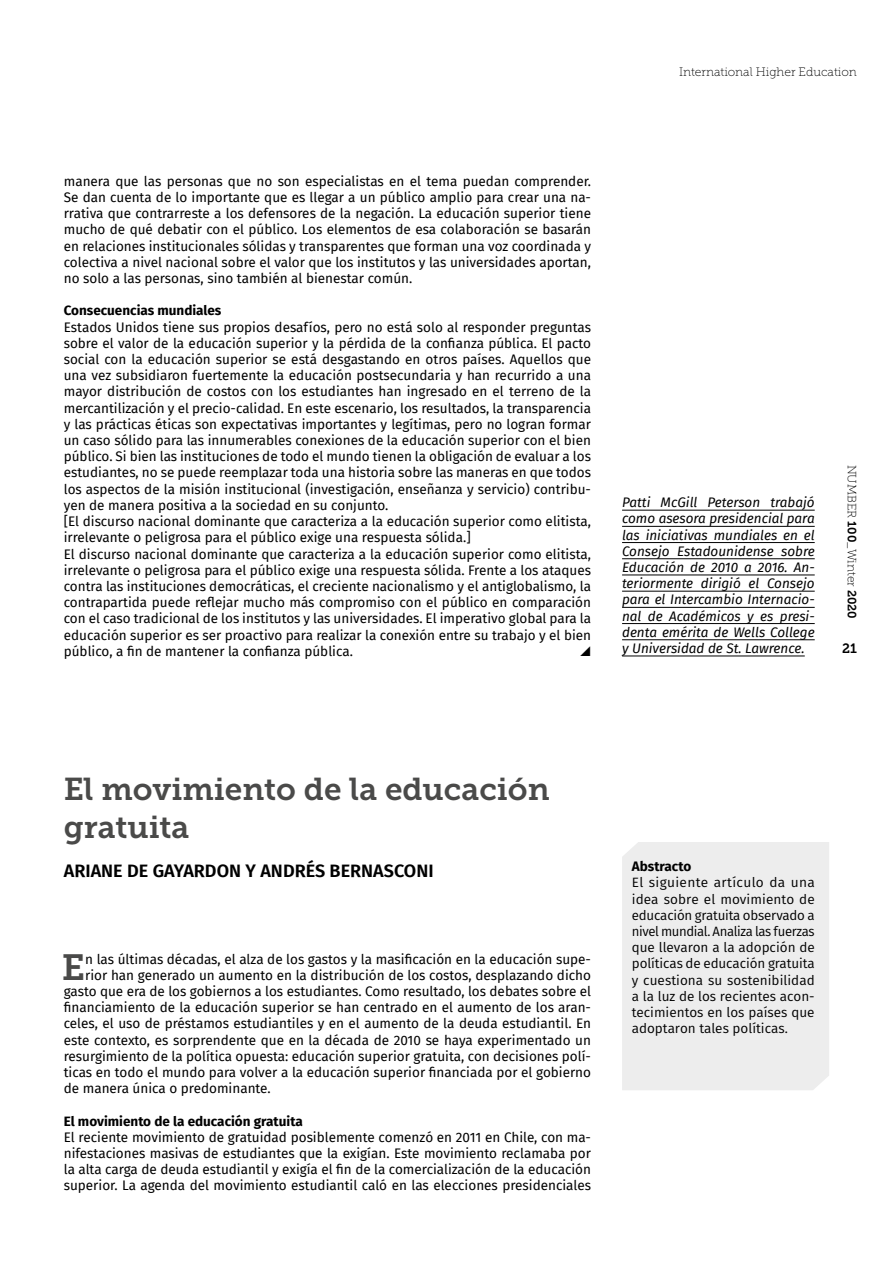
<style>
.page{position:relative;width:893px;height:1263px;background:#fff}
.page>*{position:absolute;margin:0;border:0;box-sizing:border-box;transform-origin:0 0}
.t1{font:36.3px "Museo Slab 700";color:#4a4a49}
.t2{font:31.5px/37.8px "Museo Slab 700";color:#4a4a49}
.t3{font:600 18px "Fira Sans";color:#000}
.t4{font:13.5px/16.2px "Fira Sans";color:#000;text-align:justify}
.t5{font:italic 13.5px/16.2px "Fira Sans";color:#000;text-align:justify}
.t6{font:13.5px/16.2px "Fira Sans";color:#000;text-align:justify}
.t7{font:700 13.5px "Fira Sans";color:#000}
.t8{font:13.5px "Museo Slab 700";color:#000}
.t9{font:12.15px "Museo Slab 100";color:#000}
.t10{font:12px "Museo Slab 100";color:#000}
.s1{font-family:"Museo Slab 700"}
</style>
<div class="page">
<hr style="left:622px;top:510px;width:193px;height:1px;background:#000">
<hr style="left:622px;top:526px;width:193px;height:1px;background:#000">
<hr style="left:622px;top:542px;width:193px;height:1px;background:#000">
<hr style="left:622px;top:558px;width:193px;height:1px;background:#000">
<hr style="left:622px;top:575px;width:193px;height:1px;background:#000">
<hr style="left:622px;top:591px;width:193px;height:1px;background:#000">
<hr style="left:622px;top:607px;width:193px;height:1px;background:#000">
<hr style="left:622px;top:623px;width:193px;height:1px;background:#000">
<hr style="left:622px;top:639px;width:193px;height:1px;background:#000">
<hr style="left:622px;top:656px;width:183px;height:1px;background:#000">
<div style="left:622px;top:842px;width:207px;height:248px;background:#ededed"></div>
<p class="t9" style="left:679px;top:66px;width:179px">International Higher Education</p>
<p class="t4" style="left:64px;top:173px;width:529px">manera que las personas que no son especialistas en el tema puedan comprender.<br>Se dan cuenta de lo importante que es llegar a un público amplio para crear una na&shy;rrativa que contrarreste a los defensores de la negación. La educación superior tiene mucho de qué debatir con el público. Los elementos de esa colaboración se basarán en relaciones institucionales sólidas y transparentes que forman una voz coordinada y colectiva a nivel nacional sobre el valor que los institutos y las universidades aportan, no solo a las personas, sino también al bienestar común.</p>
<p class="t7" style="left:64px;top:299px;width:159px">Consecuencias mundiales</p>
<p class="t4" style="left:64px;top:318px;width:529px;text-align:left">Estados Unidos tiene sus propios desafíos, pero no está solo al responder preguntas sobre el valor de la educación superior y la pérdida de la confianza pública. El pacto social con la educación superior se está desgastando en otros países. Aquellos que una vez subsidiaron fuertemente la educación postsecundaria y han recurrido a una mayor distribución de costos con los estudiantes han ingresado en el terreno de la mercantilización y el precio-calidad. En este escenario, los resultados, la transparencia y las prácticas éticas son expectativas importantes y legítimas, pero no logran formar un caso sólido para las innumerables conexiones de la educación superior con el bien público. Si bien las instituciones de todo el mundo tienen la obligación de evaluar a los estudiantes, no se puede reemplazar toda una historia sobre las maneras en que todos los aspectos de la misión institucional (investigación, enseñanza y servicio) contribu&shy;yen de manera positiva a la sociedad en su conjunto.<br>[El discurso nacional dominante que caracteriza a la educación superior como elitista, irrelevante o peligrosa para el público exige una respuesta sólida.]<br>El discurso nacional dominante que caracteriza a la educación superior como elitista, irrelevante o peligrosa para el público exige una respuesta sólida. Frente a los ataques contra las instituciones democráticas, el creciente nacionalismo y el antiglobalismo, la contrapartida puede reflejar mucho más compromiso con el público en comparación con el caso tradicional de los institutos y las universidades. El imperativo global para la educación superior es ser proactivo para realizar la conexión entre su trabajo y el bien público, a fin de mantener la confianza pública.</p>
<p class="t5" style="left:622px;top:494px;width:194px">Patti McGill Peterson trabajó como asesora presidencial para las iniciativas mundiales en el Consejo Estadounidense sobre Educación de 2010 a 2016. An&shy;teriormente dirigió el Consejo para el Intercambio Internacio&shy;nal de Académicos y es presi&shy;denta emérita de Wells College y Universidad de St. Lawrence.</p>
<p class="t10" style="left:858px;top:464px;width:156px;rotate:90deg">NUMBER <span class="s1">100</span>_Winter <span class="s1">2020</span></p>
<p class="t8" style="left:842px;top:641px;width:16px">21</p>
<h2 class="t2" style="left:64px;top:770px;width:487px">El movimiento de la educación gratuita</h2>
<h3 class="t3" style="left:64px;top:856px;width:371px">ARIANE DE GAYARDON Y ANDRÉS BERNASCONI</h3>
<h1 class="t1" style="left:62px;top:946px;width:25px">E</h1>
<p class="t4" style="left:85px;top:950px;width:507px">n las últimas décadas, el alza de los gastos y la masificación en la educación supe-</p>
<p class="t4" style="left:85px;top:966px;width:507px">rior han generado un aumento en la distribución de los costos, desplazando dicho</p>
<p class="t4" style="left:64px;top:983px;width:529px">gasto que era de los gobiernos a los estudiantes. Como resultado, los debates sobre el</p>
<p class="t4" style="left:64px;top:999px;width:529px">financiamiento de la educación superior se han centrado en el aumento de los aran-</p>
<p class="t4" style="left:64px;top:1015px;width:529px">celes, el uso de préstamos estudiantiles y en el aumento de la deuda estudiantil. En</p>
<p class="t4" style="left:64px;top:1031px;width:529px">este contexto, es sorprendente que en la década de 2010 se haya experimentado un</p>
<p class="t4" style="left:64px;top:1047px;width:529px">resurgimiento de la política opuesta: educación superior gratuita, con decisiones polí-</p>
<p class="t4" style="left:64px;top:1064px;width:529px">ticas en todo el mundo para volver a la educación superior financiada por el gobierno</p>
<p class="t4" style="left:64px;top:1080px;width:208px">de manera única o predominante.</p>
<p class="t7" style="left:64px;top:1109px;width:241px">El movimiento de la educación gratuita</p>
<p class="t4" style="left:64px;top:1128px;width:529px">El reciente movimiento de gratuidad posiblemente comenzó en 2011 en Chile, con ma&shy;nifestaciones masivas de estudiantes que la exigían. Este movimiento reclamaba por la alta carga de deuda estudiantil y exigía el fin de la comercialización de la educación superior. La agenda del movimiento estudiantil caló en las elecciones presidenciales</p>
<p class="t7" style="left:632px;top:855px;width:61px">Abstracto</p>
<p class="t6" style="left:632px;top:874px;width:184px">El siguiente artículo da una idea sobre el movimiento de educación gratuita observado a nivel mundial. Analiza las fuerzas que llevaron a la adopción de políticas de educación gratuita y cuestiona su sostenibilidad a la luz de los recientes acon&shy;tecimientos en los países que adoptaron tales políticas.</p>
</div>
